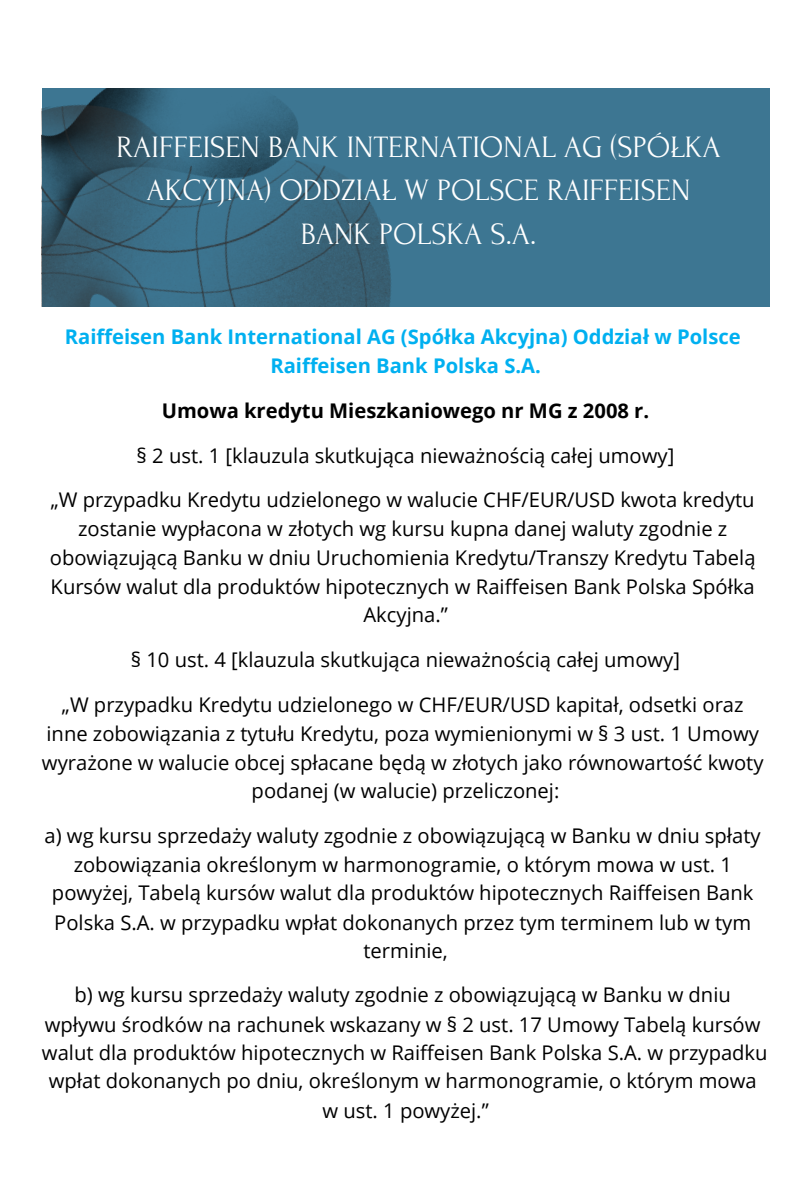
<style>
.page{position:relative;width:810px;height:1181px;background:#fff}
.page>*{position:absolute;margin:0;border:0;box-sizing:border-box;transform-origin:0 0}
.t1{font:31.05px/43.3px "Forum";color:#fff;text-align:center}
.t2{font:20.25px/28.8px "Open Sans";color:#000;text-align:center}
.t3{font:700 20.25px/28.3px "Open Sans";color:#00b0f0;text-align:center}
.t4{font:700 20.25px "Open Sans";color:#000}
</style>
<div class="page">
<div style="left:42px;top:88px;width:727px;height:219px;background:#3d7692"></div>
<img style="left:42px;top:88px;width:349px;height:219px">
<p class="t1" style="left:117px;top:126px;width:606px">RAIFFEISEN BANK INTERNATIONAL AG (SPÓŁKA<br>AKCYJNA) ODDZIAŁ W POLSCE RAIFFEISEN<br>BANK POLSKA S.A.</p>
<h1 class="t3" style="left:65px;top:322px;width:677px">Raiffeisen Bank International AG (Spółka Akcyjna) Oddział w Polsce<br>Raiffeisen Bank Polska S.A.</h1>
<h1 class="t4" style="left:162px;top:396px;width:489px">Umowa kredytu Mieszkaniowego nr MG z 2008 r.</h1>
<p class="t2" style="left:137px;top:440px;width:539px">§ 2 ust. 1 [klauzula skutkująca nieważnością całej umowy]</p>
<p class="t2" style="left:50px;top:485px;width:707px">„W przypadku Kredytu udzielonego w walucie CHF/EUR/USD kwota kredytu zostanie wypłacona w złotych wg kursu kupna danej waluty zgodnie z obowiązującą Banku w dniu Uruchomienia Kredytu/Transzy Kredytu Tabelą Kursów walut dla produktów hipotecznych w Raiffeisen Bank Polska Spółka Akcyjna.”</p>
<p class="t2" style="left:131px;top:644px;width:551px">§ 10 ust. 4 [klauzula skutkująca nieważnością całej umowy]</p>
<p class="t2" style="left:42px;top:690px;width:723px">„W przypadku Kredytu udzielonego w CHF/EUR/USD kapitał, odsetki oraz inne zobowiązania z tytułu Kredytu, poza wymienionymi w § 3 ust. 1 Umowy wyrażone w walucie obcej spłacane będą w złotych jako równowartość kwoty podanej (w walucie) przeliczonej:</p>
<p class="t2" style="left:45px;top:820px;width:718px">a) wg kursu sprzedaży waluty zgodnie z obowiązującą w Banku w dniu spłaty zobowiązania określonym w harmonogramie, o którym mowa w ust. 1 powyżej, Tabelą kursów walut dla produktów hipotecznych Raiffeisen Bank Polska S.A. w przypadku wpłat dokonanych przez tym terminem lub w tym terminie,</p>
<p class="t2" style="left:42px;top:980px;width:727px">b) wg kursu sprzedaży waluty zgodnie z obowiązującą w Banku w dniu wpływu środków na rachunek wskazany w § 2 ust. 17 Umowy Tabelą kursów walut dla produktów hipotecznych w Raiffeisen Bank Polska S.A. w przypadku wpłat dokonanych po dniu, określonym w harmonogramie, o którym mowa w ust. 1 powyżej.”</p>
</div>
